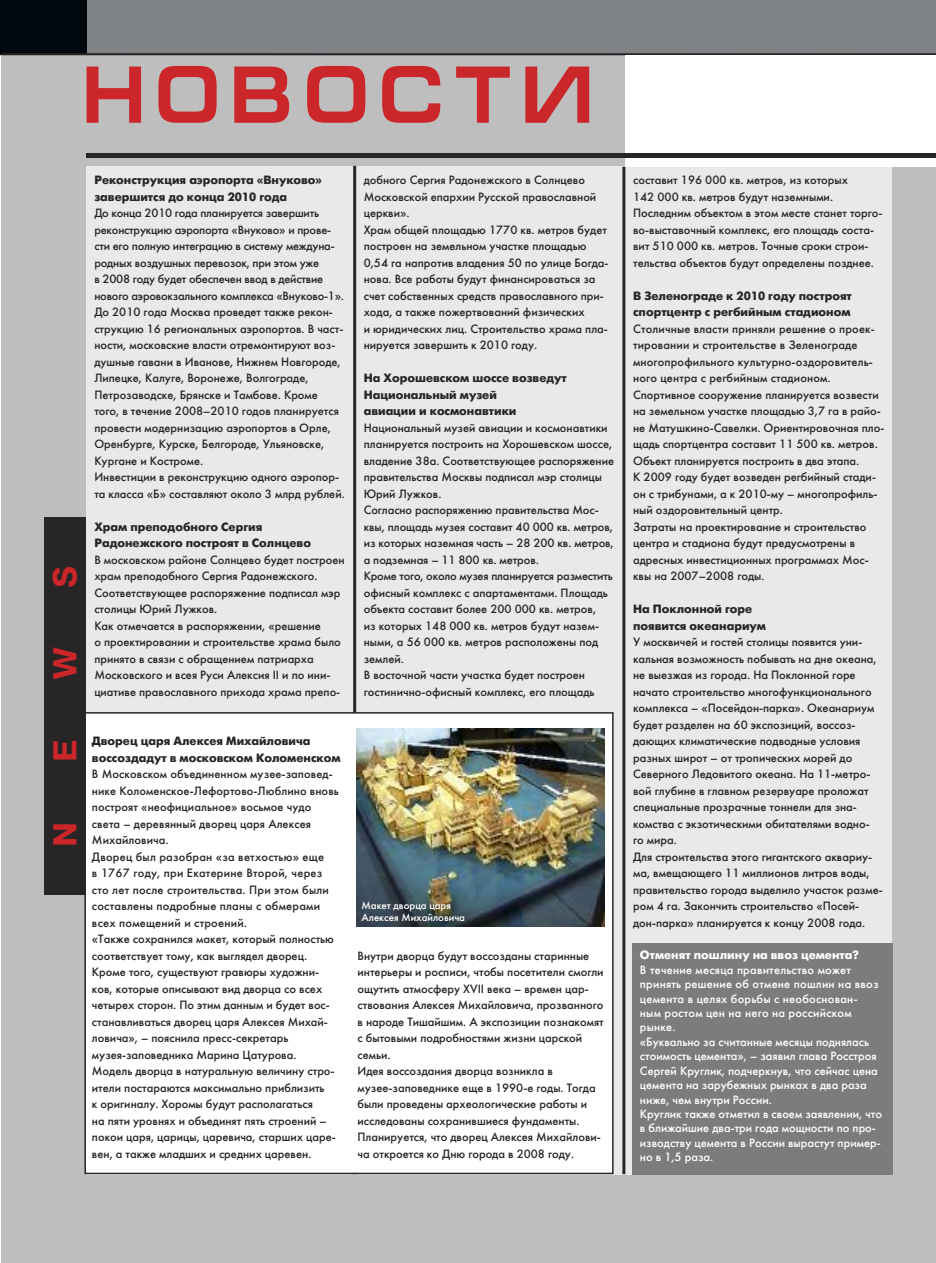
<style>
.page{position:relative;width:936px;height:1263px;background:#fff}
.page>*{position:absolute;margin:0;border:0;box-sizing:border-box;transform-origin:0 0}
.t1{font:700 81px "Europe Ext";letter-spacing:.135em;color:#cb262a;scale:.88 1}
.t2{font:700 33px "Pragmatica C";color:#cb262a}
.t3{font:12px/16.5px "Futuris C";color:#272526}
.t4{font:12px/14.4px "Futuris C";color:#fff}
.t5{font:700 12px/16.5px "Futuris C";color:#272526}
.t6{font:700 12px "Futuris C";color:#fff}
.t7{font:10.5px/12px "Futuris C";color:#fff}
</style>
<div class="page">
<div style="left:1px;top:0;width:934px;height:1263px;background:#bebebe"></div>
<div style="left:87px;top:166px;width:804px;height:1008px;background:#e9e9e9"></div>
<div style="left:49px;top:0;width:886px;height:54px;background:#808486"></div>
<div style="left:0;top:0;width:86px;height:54px;background:#00080d"></div>
<hr style="left:0;top:54px;width:935px;height:1px;background:#272526">
<div style="left:632px;top:943px;width:260px;height:231px;background:#7d7c7d"></div>
<div style="left:625px;top:55px;width:310px;height:112px;background:#fff"></div>
<hr style="left:87px;top:153px;width:848px;height:4px;background:#272526">
<hr style="left:2px;top:53px;width:933px;height:2px;background:#272526">
<hr style="left:353px;top:166px;width:3px;height:1008px;background:#272526">
<hr style="left:622px;top:167px;width:3px;height:1007px;background:#272526">
<div style="left:44px;top:518px;width:42px;height:377px;background:#272526"></div>
<div style="left:86px;top:714px;width:526px;height:459px;background:#fff"></div>
<div style="left:84px;top:712px;width:529px;height:462px;border:2px solid #272526"></div>
<img style="left:356px;top:729px;width:248px;height:197px">
<h1 class="t1" style="left:83px;top:67px;width:582px">НОВОСТИ</h1>
<h2 class="t2" style="left:46px;top:588px;width:24px;rotate:-90deg">S</h2>
<h2 class="t2" style="left:46px;top:679px;width:33px;rotate:-90deg">W</h2>
<p class="t5" style="left:94px;top:172px;width:229px">Реконструкция аэропорта «Внуково» завершится до конца 2010 года</p>
<p class="t3" style="left:94px;top:205px;width:252px">До конца 2010 года планируется завершить реконструкцию аэропорта «Внуково» и прове&shy;сти его полную интеграцию в систему междуна&shy;родных воздушных перевозок, при этом уже<br>в 2008 году будет обеспечен ввод в действие нового аэровокзального комплекса «Внуково 1».<br>До 2010 года Москва проведет также рекон&shy;струкцию 16 региональных аэропортов. В част&shy;ности, московские власти отремонтируют воз&shy;душные гавани в Иванове, Нижнем Новгороде, Липецке, Калуге, Воронеже, Волгограде, Петрозаводске, Брянске и Тамбове. Кроме того, в течение 2008–2010 годов планируется провести модернизацию аэропортов в Орле, Оренбурге, Курске, Белгороде, Ульяновске, Кургане и Костроме.<br>Инвестиции в реконструкцию одного аэропор&shy;та класса «Б» составляют около 3 млрд рублей.</p>
<p class="t5" style="left:94px;top:518px;width:218px">Храм преподобного Сергия<br>Радонежского построят в Солнцево</p>
<p class="t3" style="left:94px;top:551px;width:252px">В московском районе Солнцево будет построен храм преподобного Сергия Радонежского.<br>Соответствующее распоряжение подписал мэр столицы Юрий Лужков.<br>Как отмечается в распоряжении, «решение<br>о проектировании и строительстве храма было принято в связи с обращением патриарха Московского и всея Руси Алексия II и по ини&shy;циативе православного прихода храма препо-</p>
<p class="t3" style="left:364px;top:172px;width:246px">добного Сергия Радонежского в Солнцево Московской епархии Русской православной церкви».<br>Храм общей площадью 1770 кв. метров будет построен на земельном участке площадью 0,54 га напротив владения 50 по улице Богда&shy;нова. Все работы будут финансироваться за счет собственных средств православного при&shy;хода, а также пожертвований физических<br>и юридических лиц. Строительство храма пла&shy;нируется завершить к 2010 году.</p>
<p class="t5" style="left:364px;top:370px;width:204px">На Хорошевском шоссе возведут<br>Национальный музей<br>авиации и космонавтики</p>
<p class="t3" style="left:364px;top:419px;width:252px">Национальный музей авиации и космонавтики планируется построить на Хорошевском шоссе, владение 38а. Соответствующее распоряжение правительства Москвы подписал мэр столицы Юрий Лужков.<br>Согласно распоряжению правительства Мос&shy;квы, площадь музея составит 40 000 кв. метров, из которых наземная часть – 28 200 кв. метров, а подземная – 11 800 кв. метров.<br>Кроме того, около музея планируется разместить офисный комплекс с апартаментами. Площадь объекта составит более 200 000 кв. метров,<br>из которых 148 000 кв. метров будут назем&shy;ными, а 56 000 кв. метров расположены под землей.<br>В восточной части участка будет построен гостинично офисный комплекс, его площадь</p>
<h2 class="t2" style="left:46px;top:761px;width:23px;rotate:-90deg">E</h2>
<h2 class="t2" style="left:46px;top:847px;width:27px;rotate:-90deg">N</h2>
<p class="t5" style="left:92px;top:733px;width:250px">Дворец царя Алексея Михайловича воссоздадут в московском Коломенском</p>
<p class="t3" style="left:92px;top:766px;width:248px">В Московском объединенном музее заповед&shy;нике Коломенское Лефортово Люблино вновь построят «неофициальное» восьмое чудо света – деревянный дворец царя Алексея Михайловича.<br>Дворец был разобран «за ветхостью» еще<br>в 1767 году, при Екатерине Второй, через сто лет после строительства. При этом были составлены подробные планы с обмерами всех помещений и строений.<br>«Также сохранился макет, который полностью соответствует тому, как выглядел дворец.<br>Кроме того, существуют гравюры художни&shy;ков, которые описывают вид дворца со всех четырех сторон. По этим данным и будет вос&shy;станавливаться дворец царя Алексея Михай&shy;ловича», – пояснила пресс секретарь<br>музея заповедника Марина Цатурова.<br>Модель дворца в натуральную величину стро&shy;ители постараются максимально приблизить<br>к оригиналу. Хоромы будут располагаться<br>на пяти уровнях и объединят пять строений – покои царя, царицы, царевича, старших царе&shy;вен, а также младших и средних царевен.</p>
<p class="t7" style="left:361px;top:899px;width:105px">Макет дворца царя<br>Алексея Михайловича</p>
<p class="t3" style="left:357px;top:947px;width:248px">Внутри дворца будут воссозданы старинные интерьеры и росписи, чтобы посетители смогли ощутить атмосферу XVII века – времен цар&shy;ствования Алексея Михайловича, прозванного в народе Тишайшим. А экспозиции познакомят с бытовыми подробностями жизни царской семьи.<br>Идея воссоздания дворца возникла в<br>музее заповеднике еще в 1990 е годы. Тогда были проведены археологические работы и исследованы сохранившиеся фундаменты.<br>Планируется, что дворец Алексея Михайлови&shy;ча откроется ко Дню города в 2008 году.</p>
<p class="t3" style="left:633px;top:172px;width:251px">составит 196 000 кв. метров, из которых<br>142 000 кв. метров будут наземными.<br>Последним объектом в этом месте станет торго&shy;во выставочный комплекс, его площадь соста&shy;вит 510 000 кв. метров. Точные сроки строи&shy;тельства объектов будут определены позднее.</p>
<p class="t5" style="left:633px;top:287px;width:220px">В Зеленограде к 2010 году построят спортцентр с регбийным стадионом</p>
<p class="t3" style="left:633px;top:320px;width:253px">Столичные власти приняли решение о проек&shy;тировании и строительстве в Зеленограде многопрофильного культурно оздоровитель&shy;ного центра с регбийным стадионом.<br>Спортивное сооружение планируется возвести на земельном участке площадью 3,7 га в райо&shy;не Матушкино Савелки. Ориентировочная пло&shy;щадь спортцентра составит 11 500 кв. метров.<br>Объект планируется построить в два этапа.<br>К 2009 году будет возведен регбийный стади&shy;он с трибунами, а к 2010 му – многопрофиль&shy;ный оздоровительный центр.<br>Затраты на проектирование и строительство центра и стадиона будут предусмотрены в адресных инвестиционных программах Мос&shy;квы на 2007–2008 годы.</p>
<p class="t5" style="left:633px;top:601px;width:134px">На Поклонной горе появится океанариум</p>
<p class="t3" style="left:633px;top:634px;width:251px">У москвичей и гостей столицы появится уни&shy;кальная возможность побывать на дне океана, не выезжая из города. На Поклонной горе начато строительство многофункционального комплекса – «Посейдон парка». Океанариум будет разделен на 60 экспозиций, воссоз&shy;дающих климатические подводные условия разных широт – от тропических морей до Северного Ледовитого океана. На 11 метро&shy;вой глубине в главном резервуаре проложат специальные прозрачные тоннели для зна&shy;комства с экзотическими обитателями водно&shy;го мира.<br>Для строительства этого гигантского аквариу&shy;ма, вмещающего 11 миллионов литров воды, правительство города выделило участок разме&shy;ром 4 га. Закончить строительство «Посей-<br>дон парка» планируется к концу 2008 года.</p>
<p class="t6" style="left:640px;top:948px;width:220px">Отменят пошлину на ввоз цемента?</p>
<p class="t4" style="left:640px;top:962px;width:243px">В течение месяца правительство может принять решение об отмене пошлин на ввоз цемента в целях борьбы с необоснован-<br>ным ростом цен на него на российском рынке.<br>«Буквально за считанные месяцы поднялась стоимость цемента», – заявил глава Росстроя Сергей Круглик, подчеркнув, что сейчас цена цемента на зарубежных рынках в два раза ниже, чем внутри России.<br>Круглик также отметил в своем заявлении, что в ближайшие два три года мощности по про&shy;изводству цемента в России вырастут пример&shy;но в 1,5 раза.</p>
</div>
